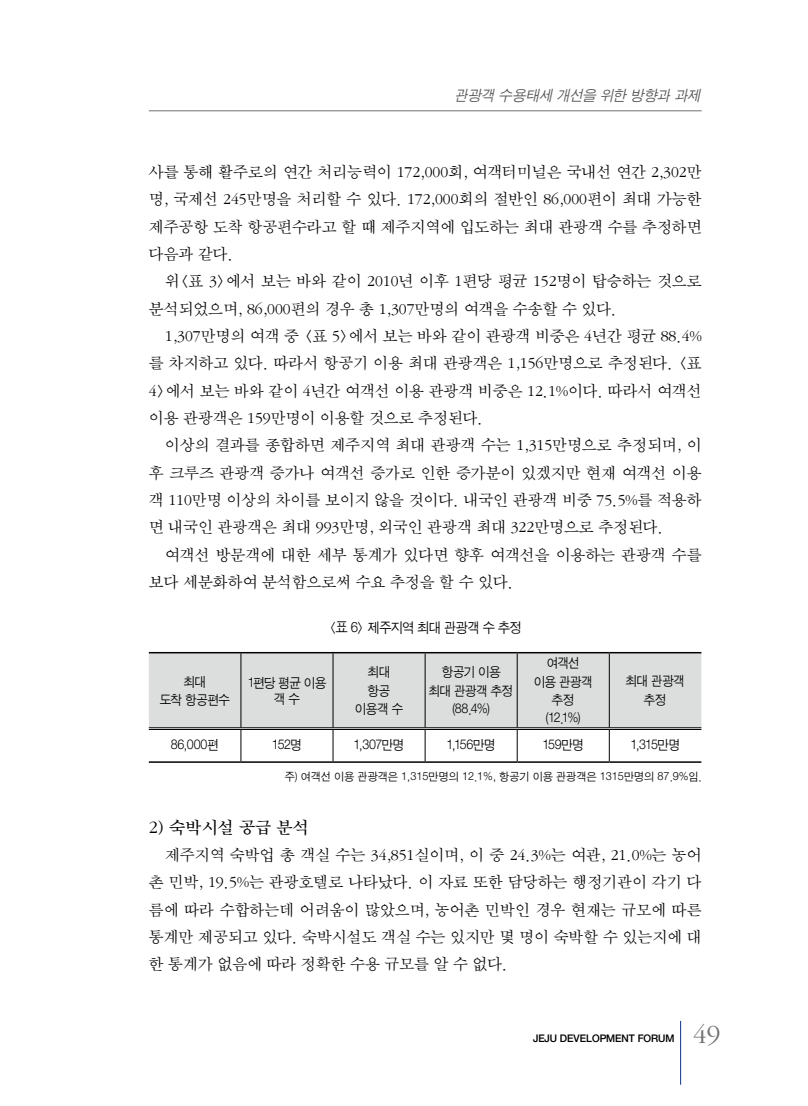
<style>
.page{position:relative;width:808px;height:1106px;background:#fff}
.page>*{position:absolute;margin:0;border:0;box-sizing:border-box;transform-origin:0 0}
.t1{font:27px "Sand Tm";color:#727171}
.t2{font:18px "Sand Tm";color:#000}
.t3{font:16.5px/27.3px "Sand Sm";color:#000;text-align:justify}
.t4{font:italic 15px "Sand Jg";color:#595757}
.t5{font:14.25px "Sand Jg";letter-spacing:-.05em;color:#000;scale:.95 1}
.t6{font:13.5px/18.3px "Sand Jg";letter-spacing:-.04em;color:#000;text-align:center;scale:.95 1}
.t7{font:11.25px "Sand Jg";color:#000}
.t8{font:10.5px "Sand Kg";color:#000}
</style>
<div class="page">
<hr style="left:149px;top:111px;width:553px;height:1px;background:#727171">
<hr style="left:680px;top:1020px;width:1px;height:64px;background:#0c3388">
<div style="left:149px;top:653px;width:552px;height:74px;background:#dcdddd"></div>
<hr style="left:241px;top:653px;width:1px;height:74px;background:#000">
<hr style="left:333px;top:653px;width:1px;height:74px;background:#000">
<hr style="left:425px;top:653px;width:1px;height:74px;background:#000">
<hr style="left:517px;top:653px;width:1px;height:74px;background:#000">
<hr style="left:609px;top:653px;width:1px;height:74px;background:#000">
<hr style="left:149px;top:652px;width:92px;height:1px;background:#000">
<hr style="left:241px;top:652px;width:92px;height:1px;background:#000">
<hr style="left:333px;top:652px;width:92px;height:1px;background:#000">
<hr style="left:425px;top:652px;width:92px;height:1px;background:#000">
<hr style="left:517px;top:652px;width:92px;height:1px;background:#000">
<hr style="left:609px;top:652px;width:92px;height:1px;background:#000">
<hr style="left:149px;top:727px;width:92px;height:1px;background:#000">
<hr style="left:149px;top:729px;width:92px;height:1px;background:#000">
<hr style="left:241px;top:727px;width:92px;height:1px;background:#000">
<hr style="left:241px;top:729px;width:92px;height:1px;background:#000">
<hr style="left:333px;top:727px;width:92px;height:1px;background:#000">
<hr style="left:333px;top:729px;width:92px;height:1px;background:#000">
<hr style="left:425px;top:727px;width:92px;height:1px;background:#000">
<hr style="left:425px;top:729px;width:92px;height:1px;background:#000">
<hr style="left:517px;top:727px;width:92px;height:1px;background:#000">
<hr style="left:517px;top:729px;width:92px;height:1px;background:#000">
<hr style="left:609px;top:727px;width:92px;height:1px;background:#000">
<hr style="left:609px;top:729px;width:92px;height:1px;background:#000">
<hr style="left:149px;top:761px;width:92px;height:2px;background:#000">
<hr style="left:241px;top:761px;width:92px;height:2px;background:#000">
<hr style="left:333px;top:761px;width:92px;height:2px;background:#000">
<hr style="left:425px;top:761px;width:92px;height:2px;background:#000">
<hr style="left:517px;top:761px;width:92px;height:2px;background:#000">
<hr style="left:609px;top:761px;width:92px;height:2px;background:#000">
<hr style="left:241px;top:729px;width:1px;height:32px;background:#000">
<hr style="left:333px;top:729px;width:1px;height:32px;background:#000">
<hr style="left:425px;top:729px;width:1px;height:32px;background:#000">
<hr style="left:517px;top:729px;width:1px;height:32px;background:#000">
<hr style="left:609px;top:729px;width:1px;height:32px;background:#000">
<p class="t4" style="left:454px;top:88px;width:251px">관광객 수용태세 개선을 위한 방향과 과제</p>
<p class="t3" style="left:149px;top:160px;width:554px">사를 통해 활주로의 연간 처리능력이 172,000회, 여객터미널은 국내선 연간 2,302만 명, 국제선 245만명을 처리할 수 있다. 172,000회의 절반인 86,000편이 최대 가능한 제주공항 도착 항공편수라고 할 때 제주지역에 입도하는 최대 관광객 수를 추정하면 다음과 같다.</p>
<p class="t3" style="left:149px;top:269px;width:554px;text-indent:16px">위&lt;표 3&gt;에서 보는 바와 같이 2010년 이후 1편당 평균 152명이 탑승하는 것으로 분석되었으며, 86,000편의 경우 총 1,307만명의 여객을 수송할 수 있다.</p>
<p class="t3" style="left:149px;top:324px;width:554px;text-indent:16px">1,307만명의 여객 중 &lt;표 5&gt;에서 보는 바와 같이 관광객 비중은 4년간 평균 88.4% 를 차지하고 있다. 따라서 항공기 이용 최대 관광객은 1,156만명으로 추정된다. &lt;표 4&gt;에서 보는 바와 같이 4년간 여객선 이용 관광객 비중은 12.1%이다. 따라서 여객선 이용 관광객은 159만명이 이용할 것으로 추정된다.</p>
<p class="t3" style="left:149px;top:433px;width:554px;text-indent:16px">이상의 결과를 종합하면 제주지역 최대 관광객 수는 1,315만명으로 추정되며, 이 후 크루즈 관광객 증가나 여객선 증가로 인한 증가분이 있겠지만 현재 여객선 이용 객 110만명 이상의 차이를 보이지 않을 것이다. 내국인 관광객 비중 75.5%를 적용하 면 내국인 관광객은 최대 993만명, 외국인 관광객 최대 322만명으로 추정된다.</p>
<p class="t3" style="left:149px;top:542px;width:554px;text-indent:16px">여객선 방문객에 대한 세부 통계가 있다면 향후 여객선을 이용하는 관광객 수를 보다 세분화하여 분석함으로써 수요 추정을 할 수 있다.</p>
<p class="t5" style="left:328px;top:620px;width:205px">&lt;표 6&gt; 제주지역 최대 관광객 수 추정</p>
<p class="t6" style="left:160px;top:672px;width:76px">최대<br>도착 항공편수</p>
<p class="t6" style="left:248px;top:674px;width:84px;line-height:16.2px">1편당 평균 이용 객 수</p>
<p class="t6" style="left:355px;top:663px;width:52px">최대 항공 이용객 수</p>
<p class="t6" style="left:429px;top:663px;width:91px">항공기 이용 최대 관광객 추정 (88.4%)</p>
<p class="t6" style="left:534px;top:654px;width:64px">여객선<br>이용 관광객 추정 (12.1%)</p>
<p class="t6" style="left:626px;top:672px;width:64px">최대 관광객 추정</p>
<p class="t6" style="left:171px;top:736px;width:52px">86,000편</p>
<p class="t6" style="left:272px;top:736px;width:33px">152명</p>
<p class="t6" style="left:354px;top:736px;width:55px">1,307만명</p>
<p class="t6" style="left:446px;top:736px;width:53px">1,156만명</p>
<p class="t6" style="left:542px;top:736px;width:45px">159만명</p>
<p class="t6" style="left:630px;top:736px;width:54px">1,315만명</p>
<p class="t7" style="left:285px;top:771px;width:418px">주) 여객선 이용 관광객은 1,315만명의 12.1%, 항공기 이용 관광객은 1315만명의 87.9%임.</p>
<p class="t2" style="left:149px;top:817px;width:162px">2) 숙박시설 공급 분석</p>
<p class="t3" style="left:149px;top:843px;width:554px;text-indent:16px">제주지역 숙박업 총 객실 수는 34,851실이며, 이 중 24.3%는 여관, 21.0%는 농어 촌 민박, 19.5%는 관광호텔로 나타났다. 이 자료 또한 담당하는 행정기관이 각기 다 름에 따라 수합하는데 어려움이 많았으며, 농어촌 민박인 경우 현재는 규모에 따른 통계만 제공되고 있다. 숙박시설도 객실 수는 있지만 몇 명이 숙박할 수 있는지에 대 한 통계가 없음에 따라 정확한 수용 규모를 알 수 없다.</p>
<p class="t8" style="left:533px;top:1033px;width:143px">JEJU DEVELOPMENT FORUM</p>
<h1 class="t1" style="left:693px;top:1019px;width:28px">49</h1>
</div>
